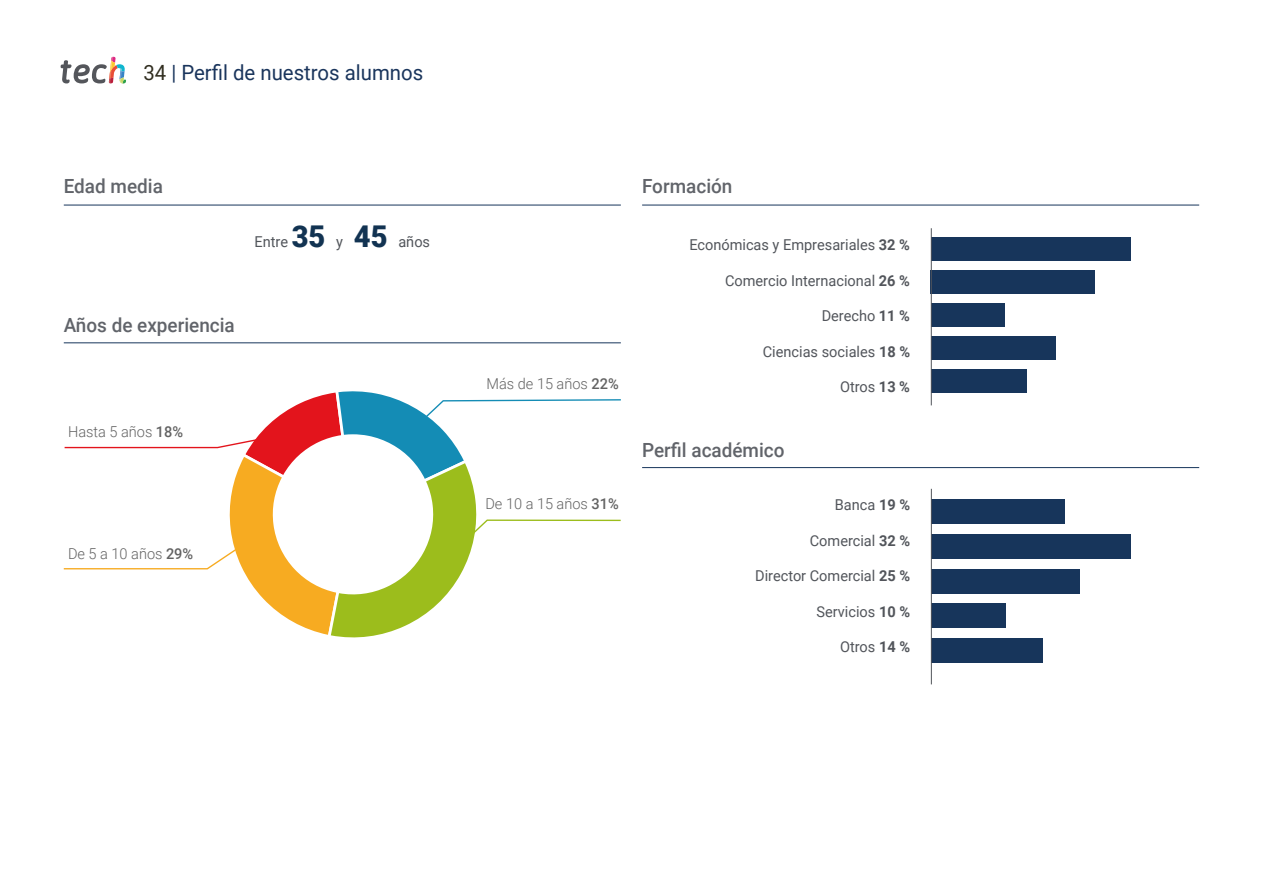
<style>
.page{position:relative;width:1263px;height:893px;background:#fff}
.page>*{position:absolute;margin:0;border:0;box-sizing:border-box;transform-origin:0 0}
.t1{font:21px "Roboto";color:#1a355c}
.t2{font:500 19.5px "Roboto";color:#61646a}
.t3{font:15px "Roboto";color:#52555b}
.t4{font:300 15px "Roboto";color:#636363}
.s1{color:#312e20}
.s2{font-weight:900;font-size:30px;color:#123352}
.s3{font-weight:500}
.s4{font-weight:700}
</style>
<div class="page">
<hr style="left:64px;top:205px;width:557px;height:1px;background:#17355b">
<hr style="left:64px;top:342px;width:557px;height:1px;background:#17355b">
<hr style="left:642px;top:467px;width:557px;height:1px;background:#17355b">
<div style="left:931px;top:499px;width:134px;height:25px;background:#17355b"></div>
<div style="left:931px;top:534px;width:200px;height:25px;background:#17355b"></div>
<div style="left:931px;top:569px;width:149px;height:24px;background:#17355b"></div>
<div style="left:931px;top:604px;width:75px;height:24px;background:#17355b"></div>
<div style="left:931px;top:638px;width:112px;height:25px;background:#17355b"></div>
<hr style="left:931px;top:489px;width:1px;height:195px;background:#52555b">
<hr style="left:642px;top:205px;width:557px;height:1px;background:#17355b">
<div style="left:931px;top:238px;width:200px;height:23px;background:#17355b"></div>
<div style="left:931px;top:271px;width:164px;height:23px;background:#17355b"></div>
<div style="left:931px;top:304px;width:73px;height:23px;background:#17355b"></div>
<div style="left:931px;top:337px;width:125px;height:23px;background:#17355b"></div>
<div style="left:931px;top:370px;width:95px;height:23px;background:#17355b"></div>
<hr style="left:931px;top:228px;width:1px;height:177px;background:#52555b">
<svg style="left:61px;top:57px;width:65px;height:27px"></svg>
<svg style="left:64px;top:391px;width:557px;height:247px"></svg>
<h1 class="t1" style="left:144px;top:57px;width:281px"><span class="s1">34</span> | Perfil de nuestros alumnos</h1>
<h2 class="t2" style="left:64px;top:173px;width:101px">Edad media</h2>
<p class="t3" style="left:254px;top:231px;width:177px">Entre <span class="s2">35</span> y <span class="s2">45</span> años</p>
<h2 class="t2" style="left:64px;top:311px;width:173px">Años de experiencia</h2>
<p class="t4" style="left:68px;top:421px;width:117px">Hasta 5 años <span class="s3">18%</span></p>
<p class="t4" style="left:68px;top:543px;width:127px">De 5 a 10 años <span class="s3">29%</span></p>
<p class="t4" style="left:487px;top:373px;width:134px">Más de 15 años <span class="s3">22%</span></p>
<p class="t4" style="left:485px;top:493px;width:135px">De 10 a 15 años <span class="s3">31%</span></p>
<h2 class="t2" style="left:642px;top:173px;width:92px">Formación</h2>
<p class="t3" style="left:689px;top:234px;width:222px">Económicas y Empresariales <span class="s4">32 %</span></p>
<p class="t3" style="left:725px;top:270px;width:186px">Comercio Internacional <span class="s4">26 %</span></p>
<p class="t3" style="left:822px;top:305px;width:90px">Derecho <span class="s4">11 %</span></p>
<p class="t3" style="left:763px;top:341px;width:149px">Ciencias sociales <span class="s4">18 %</span></p>
<p class="t3" style="left:840px;top:376px;width:72px">Otros <span class="s4">13 %</span></p>
<h2 class="t2" style="left:642px;top:436px;width:144px">Perfil académico</h2>
<p class="t3" style="left:835px;top:494px;width:77px">Banca <span class="s4">19 %</span></p>
<p class="t3" style="left:810px;top:530px;width:102px">Comercial <span class="s4">32 %</span></p>
<p class="t3" style="left:755px;top:565px;width:156px">Director Comercial <span class="s4">25 %</span></p>
<p class="t3" style="left:816px;top:601px;width:95px">Servicios <span class="s4">10 %</span></p>
<p class="t3" style="left:840px;top:636px;width:72px">Otros <span class="s4">14 %</span></p>
</div>
